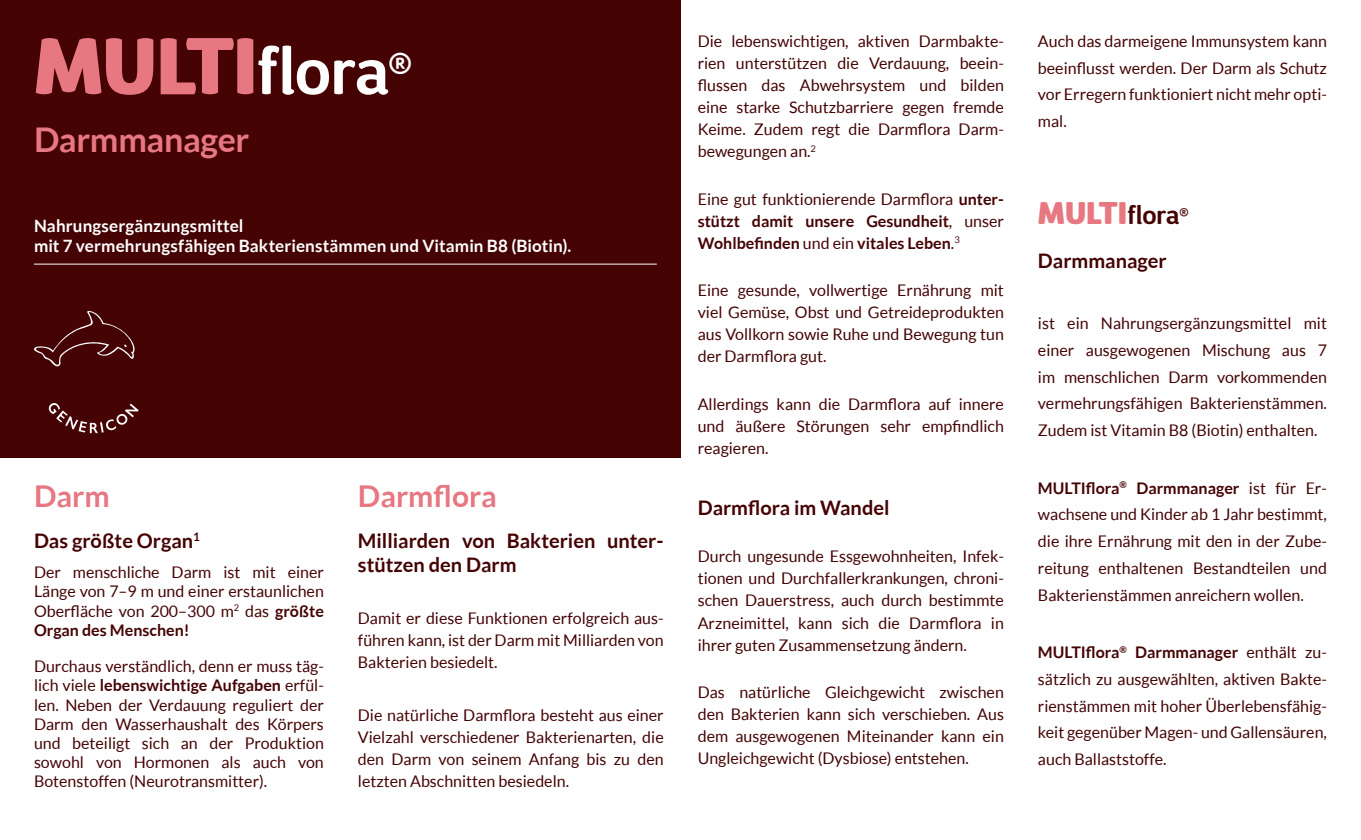
<style>
.page{position:relative;width:1361px;height:840px;background:#fff}
.page>*{position:absolute;margin:0;border:0;box-sizing:border-box;transform-origin:0 0}
.t1{font:900 80.2px "D Sari Ultra";letter-spacing:-.01em;color:#e77781}
.t2{font:700 34px "Lato";letter-spacing:-.01em;color:#e77781}
.t3{font:900 31.4px "D Sari Ultra";color:#e77781}
.t4{font:700 30px "Lato";color:#e77781}
.t5{font:600 28px "D Sari";color:#fff}
.t6{font:700 20px/24px "Lato";color:#450304}
.t7{font:700 17px/20.4px "Lato";letter-spacing:.01em;color:#fff}
.t8{font:16px/22px "Lato";color:#450304;text-align:justify}
.t9{font:700 16px/22px "Lato";color:#450304;text-align:justify}
.t10{font:600 11px "D Sari";color:#450304}
.s1{font-family:"D Sari";font-weight:600;font-size:65px;color:#fff}
.s2{font-weight:700}
.s3{font-weight:400}
.s4{font-family:"D Sari";font-weight:600;font-size:25.4px;color:#450304}
</style>
<div class="page">
<div style="left:0;top:0;width:681px;height:457px;background:#450304"></div>
<hr style="left:34px;top:263px;width:623px;height:1px;background:#fff">
<svg style="left:34px;top:310px;width:101px;height:56px"></svg>
<svg style="left:49px;top:403px;width:90px;height:30px"></svg>
<h1 class="t1" style="left:34px;top:12px;width:357px">MULTI<span class="s1">flora</span></h1>
<h3 class="t5" style="left:389px;top:46px;width:25px">®</h3>
<h2 class="t2" style="left:34px;top:120px;width:217px">Darmmanager</h2>
<p class="t7" style="left:34px;top:215px;width:539px">Nahrungsergänzungsmittel<br>mit 7 vermehrungsfähigen Bakterienstämmen und Vitamin B8 (Biotin).</p>
<h3 class="t4" style="left:34px;top:478px;width:77px">Darm</h3>
<p class="t6" style="left:34px;top:527px;width:168px">Das größte Organ<sup>1</sup></p>
<p class="t8" style="left:34px;top:562px;width:291px;line-height:19.2px">Der menschliche Darm ist mit einer Länge von 7–9 m und einer erstaunlichen Oberfläche von 200–300 m<sup>2</sup> das <span class="s2">größte Organ des Menschen!</span></p>
<p class="t8" style="left:34px;top:656px;width:291px;line-height:19.2px">Durchaus verständlich, denn er muss täg&shy;lich viele <span class="s2">lebenswichtige Aufgaben</span> erfül&shy;len. Neben der Verdauung reguliert der Darm den Wasserhaushalt des Körpers und beteiligt sich an der Produktion sowohl von Hormonen als auch von Botenstoffen (Neurotransmitter).</p>
<h3 class="t4" style="left:358px;top:478px;width:140px">Darmflora</h3>
<p class="t6" style="left:358px;top:527px;width:307px">Milliarden von Bakterien unter&shy;stützen den Darm</p>
<p class="t8" style="left:358px;top:607px;width:307px">Damit er diese Funktionen erfolgreich aus&shy;führen kann, ist der Darm mit Milliarden von Bakterien besiedelt.</p>
<p class="t8" style="left:358px;top:703px;width:307px">Die natürliche Darmflora besteht aus einer Vielzahl verschiedener Bakterienarten, die den Darm von seinem Anfang bis zu den letzten Abschnitten besiedeln.</p>
<p class="t8" style="left:698px;top:30px;width:308px">Die lebenswichtigen, aktiven Darmbakte&shy;rien unterstützen die Verdauung, beein&shy;flussen das Abwehrsystem und bilden eine starke Schutzbarriere gegen fremde Keime. Zudem regt die Darmflora Darm&shy;bewegungen an.<sup>2</sup></p>
<p class="t9" style="left:698px;top:187px;width:308px"><span class="s3">Eine gut funktionierende Darmflora</span> unter&shy;stützt damit unsere Gesundheit<span class="s3">, unser </span>Wohlbefinden <span class="s3">und ein</span> vitales Leben<span class="s3">.</span><sup>3</sup></p>
<p class="t8" style="left:698px;top:279px;width:308px">Eine gesunde, vollwertige Ernährung mit viel Gemüse, Obst und Getreideprodukten aus Vollkorn sowie Ruhe und Bewegung tun der Darmflora gut.</p>
<p class="t8" style="left:698px;top:393px;width:308px">Allerdings kann die Darmflora auf innere und äußere Störungen sehr empfindlich reagieren.</p>
<p class="t6" style="left:698px;top:495px;width:193px">Darmflora im Wandel</p>
<p class="t8" style="left:698px;top:545px;width:308px">Durch ungesunde Essgewohnheiten, Infek&shy;tionen und Durchfallerkrankungen, chroni&shy;schen Dauerstress, auch durch bestimmte Arzneimittel, kann sich die Darmflora in ihrer guten Zusammensetzung ändern.</p>
<p class="t8" style="left:698px;top:681px;width:308px">Das natürliche Gleichgewicht zwischen den Bakterien kann sich verschieben. Aus dem ausgewogenen Miteinander kann ein Ungleichgewicht (Dysbiose) entstehen.</p>
<p class="t8" style="left:1038px;top:28px;width:290px;line-height:26.8px">Auch das darmeigene Immunsystem kann beeinflusst werden. Der Darm als Schutz vor Erregern funktioniert nicht mehr opti&shy;mal.</p>
<h3 class="t3" style="left:1038px;top:192px;width:143px">MULTI<span class="s4">flora</span></h3>
<p class="t10" style="left:1179px;top:205px;width:11px">®</p>
<p class="t6" style="left:1038px;top:248px;width:130px">Darmmanager</p>
<p class="t8" style="left:1038px;top:309px;width:290px;line-height:26.8px">ist ein Nahrungsergänzungsmittel mit einer ausgewogenen Mischung aus 7 im menschlichen Darm vorkommenden vermehrungsfähigen Bakterienstämmen.<br>Zudem ist Vitamin B8 (Biotin) enthalten.</p>
<p class="t8" style="left:1038px;top:474px;width:290px;line-height:26.8px"><span class="s2">MULTIflora</span><sup>®</sup> <span class="s2">Darmmanager</span> ist für Er&shy;wachsene und Kinder ab 1 Jahr bestimmt, die ihre Ernährung mit den in der Zube&shy;reitung enthaltenen Bestandteilen und Bakterienstämmen anreichern wollen.</p>
<p class="t8" style="left:1038px;top:638px;width:290px;line-height:26.8px"><span class="s2">MULTIflora</span><sup>®</sup> <span class="s2">Darmmanager</span> enthält zu&shy;sätzlich zu ausgewählten, aktiven Bakte&shy;rienstämmen mit hoher Überlebensfähig&shy;keit gegenüber Magen- und Gallensäuren, auch Ballaststoffe.</p>
</div>
